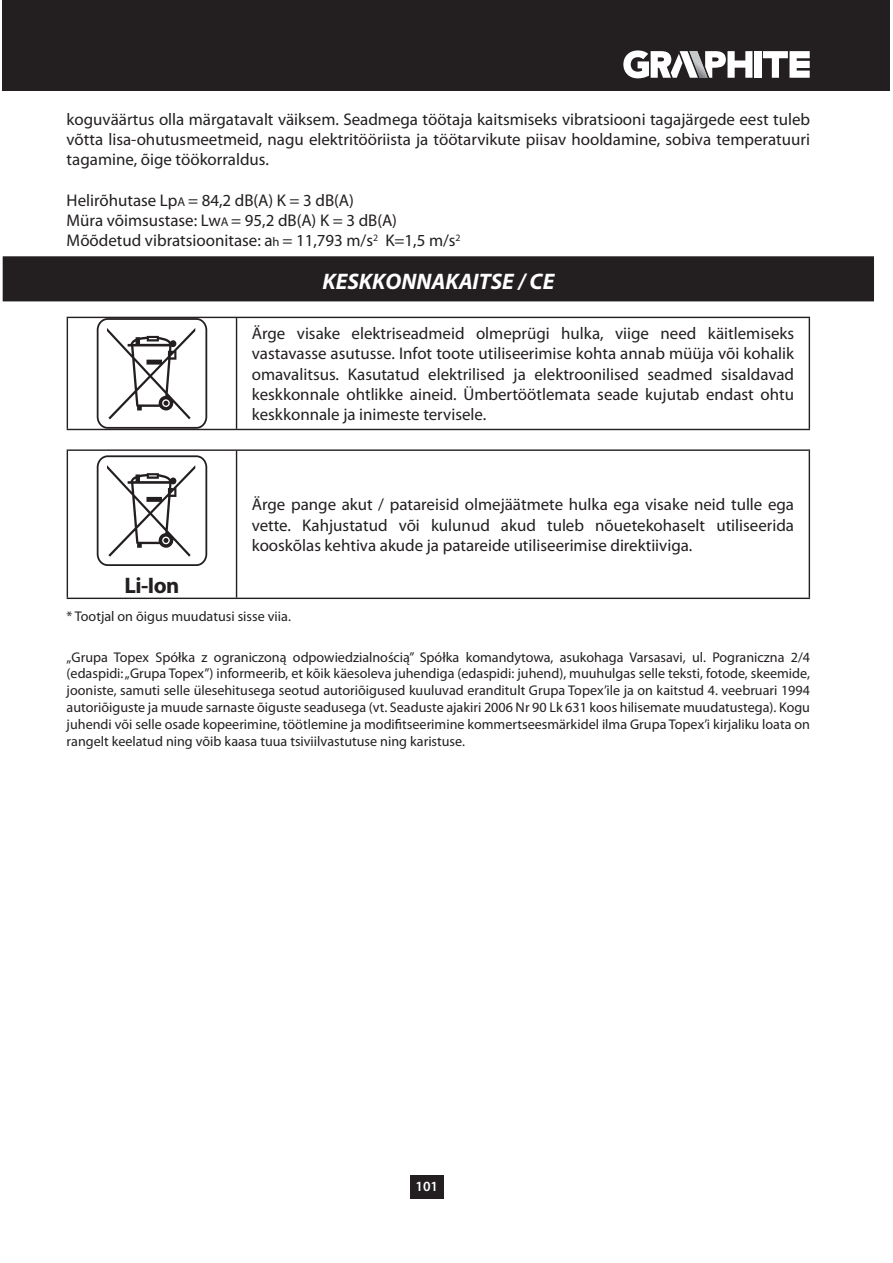
<style>
.page{position:relative;width:893px;height:1263px;background:#fff}
.page>*{position:absolute;margin:0;border:0;box-sizing:border-box;transform-origin:0 0}
.t1{font:italic 700 22.5px "Myriad Pro";color:#fff}
.t2{font:700 22.5px "Myriad Pro";color:#231f20}
.t3{font:16.95px/20.2px "Myriad Pro";color:#231f20;text-align:justify}
.t4{font:14.1px/17px "Myriad Pro";color:#231f20;text-align:justify}
.t5{font:600 14.1px "Myriad Pro";color:#fff}
.s1{font-size:12.75px}
</style>
<div class="page">
<div style="left:3px;top:0;width:887px;height:90px;background:#231f20"></div>
<div style="left:410px;top:1175px;width:33px;height:23px;background:#231f20"></div>
<svg style="left:763px;top:51px;width:47px;height:27px"></svg>
<div style="left:754px;top:51px;width:7px;height:27px;background:#fff"></div>
<svg style="left:623px;top:50px;width:129px;height:28px"></svg>
<div style="left:3px;top:256px;width:871px;height:45px;background:#231f20"></div>
<hr style="left:67px;top:317px;width:743px;height:1px;background:#231f20">
<hr style="left:67px;top:429px;width:743px;height:1px;background:#231f20">
<hr style="left:67px;top:318px;width:1px;height:111px;background:#231f20">
<hr style="left:236px;top:318px;width:1px;height:111px;background:#231f20">
<hr style="left:809px;top:318px;width:1px;height:111px;background:#231f20">
<div style="left:97px;top:318px;width:110px;height:111px;border:2px solid #231f20;border-radius:10px"></div>
<svg style="left:107px;top:328px;width:88px;height:91px"></svg>
<hr style="left:67px;top:449px;width:743px;height:2px;background:#231f20">
<hr style="left:67px;top:598px;width:743px;height:1px;background:#231f20">
<hr style="left:67px;top:451px;width:1px;height:147px;background:#231f20">
<hr style="left:236px;top:451px;width:1px;height:147px;background:#231f20">
<hr style="left:809px;top:451px;width:1px;height:147px;background:#231f20">
<div style="left:97px;top:455px;width:110px;height:111px;border:2px solid #231f20;border-radius:10px"></div>
<svg style="left:107px;top:465px;width:88px;height:92px"></svg>
<p class="t3" style="left:67px;top:110px;width:745px">koguväärtus olla märgatavalt väiksem. Seadmega töötaja kaitsmiseks vibratsiooni tagajärgede eest tuleb võtta lisa-ohutusmeetmeid, nagu elektritööriista ja töötarvikute piisav hooldamine, sobiva temperatuuri tagamine, õige töökorraldus.</p>
<p class="t3" style="left:67px;top:191px;width:395px;text-align:left">Helirõhutase Lp<span class="s1">A</span> = 84,2 dB(A) K = 3 dB(A)<br>Müra võimsustase: Lw<span class="s1">A</span> = 95,2 dB(A) K = 3 dB(A)<br>Mõõdetud vibratsioonitase: a<span class="s1">h</span> = 11,793 m/s<sup>2</sup> K=1,5 m/s<sup>2</sup></p>
<h1 class="t1" style="left:322px;top:269px;width:233px">KESKKONNAKAITSE / CE</h1>
<p class="t3" style="left:252px;top:324px;width:544px">Ärge visake elektriseadmeid olmeprügi hulka, viige need käitlemiseks vastavasse asutusse. Infot toote utiliseerimise kohta annab müüja või kohalik omavalitsus. Kasutatud elektrilised ja elektroonilised seadmed sisaldavad keskkonnale ohtlikke aineid. Ümbertöötlemata seade kujutab endast ohtu keskkonnale ja inimeste tervisele.</p>
<h1 class="t2" style="left:125px;top:577px;width:56px">Li-Ion</h1>
<p class="t3" style="left:252px;top:496px;width:544px">Ärge pange akut / patareisid olmejäätmete hulka ega visake neid tulle ega vette. Kahjustatud või kulunud akud tuleb nõuetekohaselt utiliseerida kooskõlas kehtiva akude ja patareide utiliseerimise direktiiviga.</p>
<p class="t4" style="left:67px;top:608px;width:226px">* Tootjal on õigus muudatusi sisse viia.</p>
<p class="t4" style="left:67px;top:649px;width:745px">„Grupa Topex Spółka z ograniczoną odpowiedzialnością” Spółka komandytowa, asukohaga Varsasavi, ul. Pograniczna 2/4 (edaspidi: „Grupa Topex”) informeerib, et kõik käesoleva juhendiga (edaspidi: juhend), muuhulgas selle teksti, fotode, skeemide, jooniste, samuti selle ülesehitusega seotud autoriõigused kuuluvad eranditult Grupa Topex’ile ja on kaitstud 4. veebruari 1994 autoriõiguste ja muude sarnaste õiguste seadusega (vt. Seaduste ajakiri 2006 Nr 90 Lk 631 koos hilisemate muudatustega). Kogu juhendi või selle osade kopeerimine, töötlemine ja modifitseerimine kommertseesmärkidel ilma Grupa Topex’i kirjaliku loata on rangelt keelatud ning võib kaasa tuua tsiviilvastutuse ning karistuse.</p>
<p class="t5" style="left:415px;top:1178px;width:24px">101</p>
</div>
